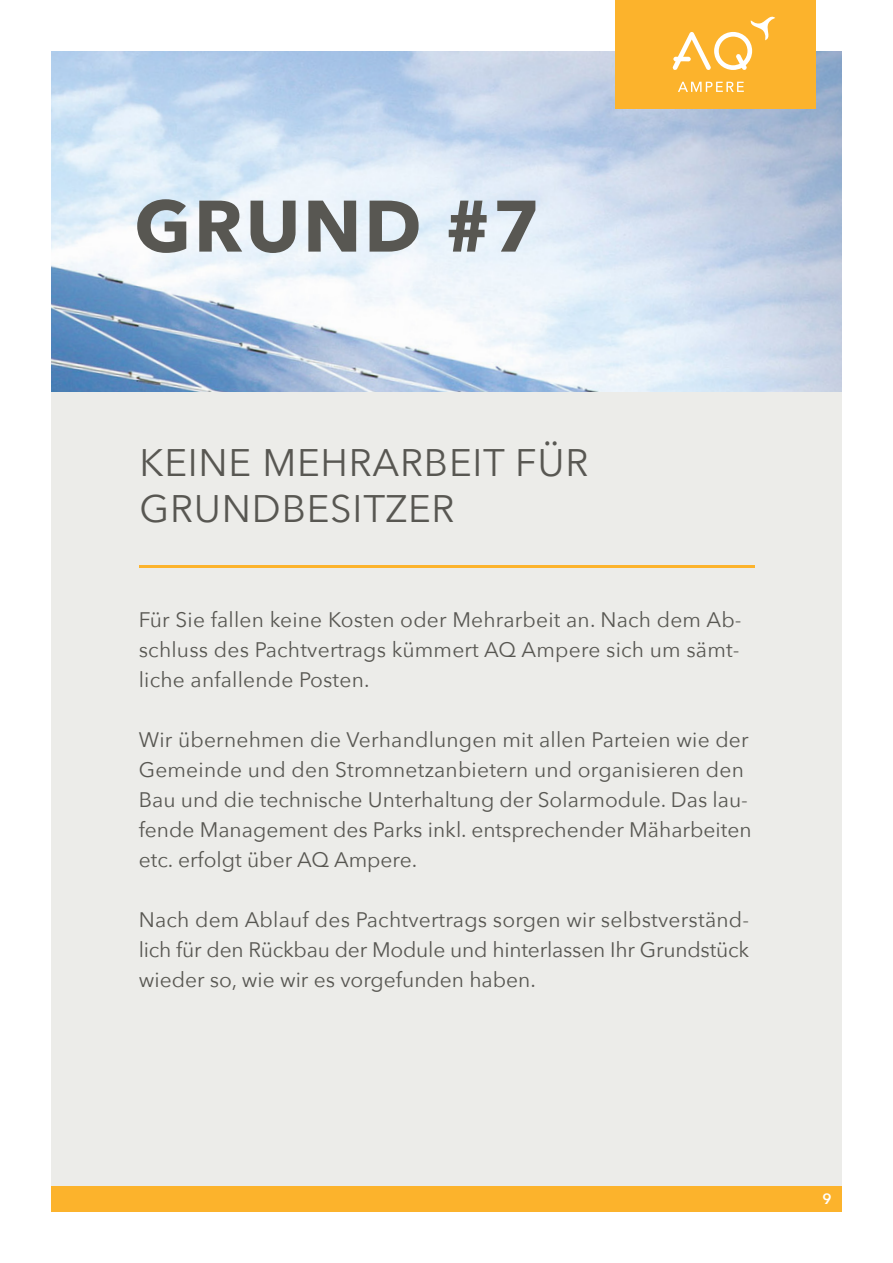
<style>
.page{position:relative;width:893px;height:1263px;background:#fff}
.page>*{position:absolute;margin:0;border:0;box-sizing:border-box;transform-origin:0 0}
.t1{font:700 72px "Avenir Next";letter-spacing:.035em;color:#585752}
.t2{font:38.25px/45.9px "Avenir Next";letter-spacing:.02em;color:#585752}
.t3{font:21px/30px "Avenir Next";color:#585752;text-align:justify}
.t4{font:600 14.85px "Avenir Next";color:#fff}
</style>
<div class="page">
<div style="left:51px;top:391px;width:791px;height:812px;background:#ecece9"></div>
<img style="left:51px;top:51px;width:791px;height:340px">
<div style="left:615px;top:0;width:201px;height:109px;background:#fcb32c"></div>
<svg style="left:678px;top:82px;width:66px;height:10px"></svg>
<svg style="left:672px;top:16px;width:103px;height:54px"></svg>
<div style="left:51px;top:1186px;width:791px;height:26px;background:#fcb32c"></div>
<hr style="left:139px;top:566px;width:615px;height:2px;background:#fcb32c">
<p class="t1" style="left:134px;top:164px;width:408px">GRUND #7</p>
<p class="t2" style="left:140px;top:438px;width:450px">KEINE MEHRARBEIT FÜR<br>GRUNDBESITZER</p>
<p class="t3" style="left:139px;top:603px;width:604px">Für Sie fallen keine Kosten oder Mehrarbeit an. Nach dem Ab&shy;schluss des Pachtvertrags kümmert AQ Ampere sich um sämt&shy;liche anfallende Posten.</p>
<p class="t3" style="left:139px;top:723px;width:614px;text-align:left">Wir übernehmen die Verhandlungen mit allen Parteien wie der Gemeinde und den Stromnetzanbietern und organisieren den Bau und die technische Unterhaltung der Solarmodule. Das lau&shy;fende Management des Parks inkl. entsprechender Mäharbeiten etc. erfolgt über AQ Ampere.</p>
<p class="t3" style="left:139px;top:903px;width:612px">Nach dem Ablauf des Pachtvertrags sorgen wir selbstverständ&shy;lich für den Rückbau der Module und hinterlassen Ihr Grundstück wieder so, wie wir es vorgefunden haben.</p>
<p class="t4" style="left:822px;top:1186px;width:11px">9</p>
</div>
